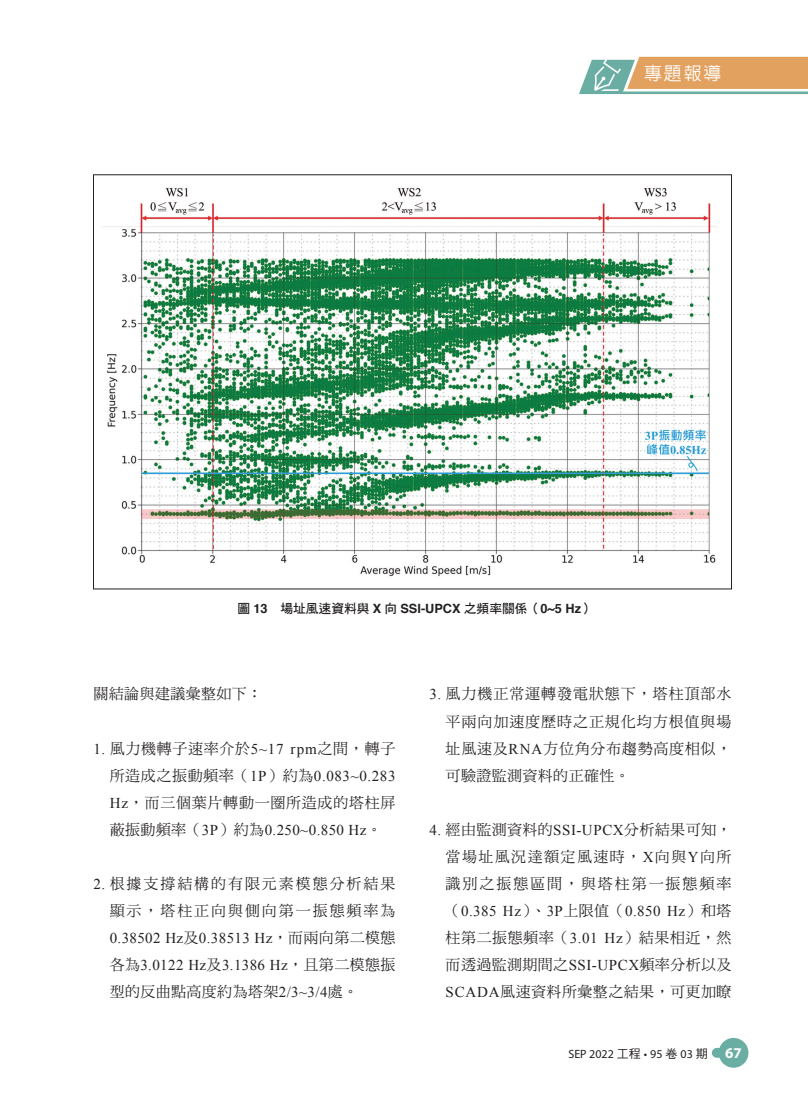
<style>
.page{position:relative;width:808px;height:1106px;background:#fff}
.page>*{position:absolute;margin:0;border:0;box-sizing:border-box;transform-origin:0 0}
.t1{font:500 18px "AR Hei B5";color:#fff}
.t2{font:15px/27px "DF Ming Std W5";letter-spacing:.05em;color:#231f20;text-align:justify}
.t3{font:15px/27px "Times New Roman";letter-spacing:.025em;color:#231f20}
.t4{font:15px/27px "DF Ming Std W5";letter-spacing:.13em;color:#231f20;text-align:right}
.t5{font:15px "DF Ming Std W5";letter-spacing:.025em;color:#231f20}
.t6{font:12.75px "DF Hei Std W7";color:#231f20}
.t7{font:12px "Myriad Pro";color:#231f20}
.s1{font-family:"Helvetica";font-weight:700}
.s2{font-family:"Times New Roman"}
.s3{font-family:"DF Ming Std W5"}
.s4{font-family:"DF Hei Std W5"}
.s5{font-weight:700;font-size:15px;color:#fff}
</style>
<div class="page">
<svg style="left:579px;top:57px;width:229px;height:37px;background:#ccb082"></svg>
<div style="left:719px;top:1037px;width:29px;height:30px;background:#6aada2;border-radius:50%"></div>
<div style="left:712px;top:1047px;width:26px;height:10px;background:#6aada2;border-radius:5px"></div>
<img style="left:103px;top:187px;width:614px;height:390px">
<p class="t1" style="left:644px;top:64px;width:79px">專題報導</p>
<p class="t6" style="left:237px;top:601px;width:358px">圖 <span class="s1">13</span>　場址風速資料與 <span class="s1">X</span> 向 <span class="s1">SSI-UPCX</span> 之頻率關係（<span class="s1">0~5 Hz</span>）</p>
<p class="t5" style="left:94px;top:686px;width:170px">關結論與建議彙整如下：</p>
<p class="t2" style="left:94px;top:734px;width:303px"><span class="s2">1.</span> 風力機轉子速率介於<span class="s2">5~17 rpm</span>之間，轉子</p>
<p class="t3" style="left:110px;top:761px;width:287px"><span class="s3">所造成之振動頻率（</span>1P<span class="s3">）約為</span>0.083~0.283</p>
<p class="t2" style="left:110px;top:788px;width:287px"><span class="s2">Hz</span>，而三個葉片轉動一圈所造成的塔柱屏</p>
<p class="t3" style="left:110px;top:815px;width:274px"><span class="s3">蔽振動頻率（</span>3P<span class="s3">）約為</span>0.250~0.850 Hz<span class="s3">。</span></p>
<p class="t4" style="left:94px;top:869px;width:303px"><span class="s2">2.</span> 根據支撐結構的有限元素模態分析結果顯示，塔柱正向與側向第一振態頻率為</p>
<p class="t3" style="left:110px;top:923px;width:287px">0.38502 Hz<span class="s3">及</span>0.38513 Hz<span class="s3">，而兩向第二模態各為</span>3.0122 Hz<span class="s3">及</span>3.1386 Hz<span class="s3">，且第二模態振</span></p>
<p class="t5" style="left:110px;top:983px;width:250px">型的反曲點高度約為塔架<span class="s2">2/3~3/4</span>處。</p>
<p class="t2" style="left:446px;top:680px;width:287px;text-indent:-16px"><span class="s2">3.</span> 風力機正常運轉發電狀態下，塔柱頂部水平兩向加速度歷時之正規化均方根值與場址風速及<span class="s2">RNA</span>方位角分布趨勢高度相似，可驗證監測資料的正確性。</p>
<p class="t2" style="left:446px;top:815px;width:287px;text-indent:-16px"><span class="s2">4.</span> 經由監測資料的<span class="s2">SSI-UPCX</span>分析結果可知，當場址風況達額定風速時，<span class="s2">X</span>向與<span class="s2">Y</span>向所識別之振態區間，與塔柱第一振態頻率</p>
<p class="t3" style="left:446px;top:896px;width:287px"><span class="s3">（</span>0.385 Hz<span class="s3">）、</span>3P<span class="s3">上限值（</span>0.850 Hz<span class="s3">）和塔</span></p>
<p class="t2" style="left:446px;top:923px;width:287px">柱第二振態頻率（<span class="s2">3.01 Hz</span>）結果相近，然而透過監測期間之<span class="s2">SSI-UPCX</span>頻率分析以及<span class="s2">SCADA</span>風速資料所彙整之結果，可更加瞭</p>
<p class="t7" style="left:568px;top:1046px;width:175px">SEP 2022 <span class="s4">工程</span> • 95 <span class="s4">卷</span> 03 <span class="s4">期</span> <span class="s5">67</span></p>
</div>
